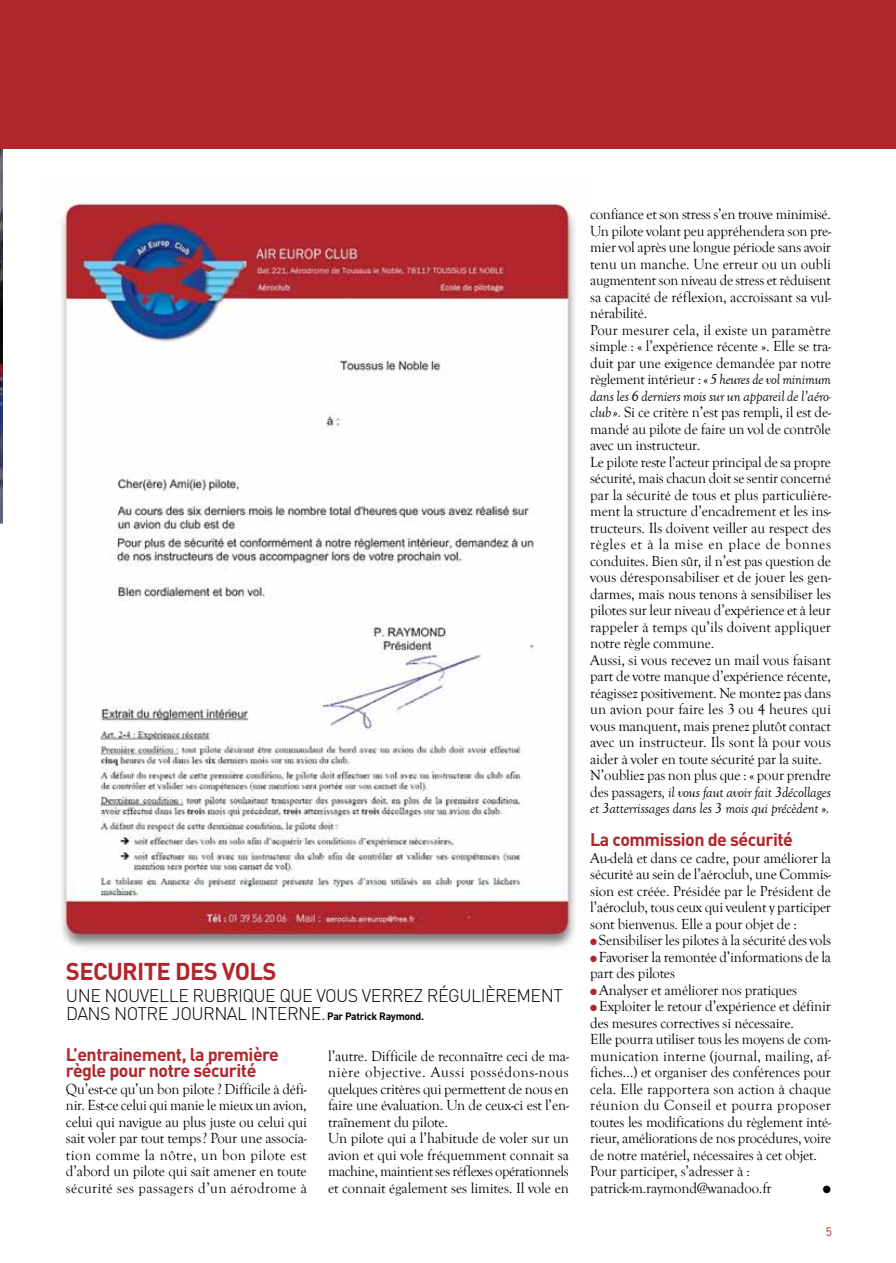
<style>
.page{position:relative;width:896px;height:1263px;background:#fff}
.page>*{position:absolute;margin:0;border:0;box-sizing:border-box;transform-origin:0 0}
.t1{font:700 24px "DIN";color:#b0262b}
.t2{font:300 18px/18px "DIN";letter-spacing:-.03em;color:#000}
.t3{font:700 18px/16.5px "DIN";letter-spacing:-.03em;color:#b0262b}
.t4{font:15px/16.5px "Goudy Old Style T";letter-spacing:-.01em;color:#000}
.t5{font:12px "DIN";color:#b0262b}
.t6{font:10.5px "Zapf Dingbats ITC";color:#000}
.s1{font-weight:700;font-size:10.5px}
.s2{font-style:italic}
.s3{color:#b0262b}
</style>
<div class="page">
<img style="left:0;top:149px;width:2px;height:375px">
<img style="left:58px;top:196px;width:518px;height:752px">
<hr style="left:0;top:0;width:2px;height:149px;background:#b0262b">
<div style="left:2px;top:0;width:893px;height:149px;background:#b0262b"></div>
<h1 class="t1" style="left:66px;top:955px;width:14px">SECURITE</h1>
<h1 class="t1" style="left:175px;top:955px;width:15px">DES</h1>
<h1 class="t1" style="left:222px;top:955px;width:27px">VOLS</h1>
<p class="t2" style="left:66px;top:986px;width:498px">U NE NOUVELLE RUBRIQUE QUE VOUS VERREZ RÉGULIÈREMENT<br>DANS NOTR E JOUR NAL INTER NE. <span class="s1">Par Patrick Raymond.</span></p>
<p class="t3" style="left:66px;top:1045px;width:214px">L’entrainement, la première règle pour notre sécurité</p>
<p class="t4" style="left:66px;top:1081px;width:242px;text-align:justify">Qu’est-ce qu’un bon pilote ? Difficile à défi&shy;nir. Est-ce celui qui manie le mieux un avion, celui qui navigue au plus juste ou celui qui sait voler par tout temps? Pour une associa&shy;tion comme la nôtre, un bon pilote est d’abord un pilote qui sait amener en toute sécurité ses passagers d’un aérodrome à</p>
<p class="t4" style="left:328px;top:1048px;width:242px">l’autre. Difficile de reconnaître ceci de ma&shy;nière objective. Aussi possédons-nous quelques critères qui permettent de nous en faire une évaluation. Un de ceux-ci est l’en&shy;traînement du pilote.<br>Un pilote qui a l’habitude de voler sur un avion et qui vole fréquemment connait sa machine, maintient ses réflexes opérationnels et connait également ses limites. Il vole en</p>
<p class="t4" style="left:590px;top:206px;width:242px">confiance et son stress s’en trouve minimisé.<br>Un pilote volant peu appréhendera son pre&shy;mier vol après une longue période sans avoir tenu un manche. Une erreur ou un oubli augmentent son niveau de stress et réduisent sa capacité de réflexion, accroissant sa vul&shy;nérabilité.<br>Pour mesurer cela, il existe un paramètre simple : « l’expérience récente ». Elle se tra&shy;duit par une exigence demandée par notre règlement intérieur : «<span class="s2">5 heures de vol minimum dans les 6 derniers mois sur un appareil de l’aéro&shy;club».</span> Si ce critère n’est pas rempli, il est de&shy;mandé au pilote de faire un vol de contrôle avec un instructeur.<br>Le pilote reste l’acteur principal de sa propre sécurité, mais chacun doit se sentir concerné par la sécurité de tous et plus particulière&shy;ment la structure d’encadrement et les ins&shy;tructeurs. Ils doivent veiller au respect des règles et à la mise en place de bonnes conduites. Bien sûr, il n’est pas question de vous déresponsabiliser et de jouer les gen&shy;darmes, mais nous tenons à sensibiliser les pilotes sur leur niveau d’expérience et à leur rappeler à temps qu’ils doivent appliquer notre règle commune.<br>Aussi, si vous recevez un mail vous faisant part de votre manque d’expérience récente, réagissez positivement. Ne montez pas dans un avion pour faire les 3 ou 4 heures qui vous manquent, mais prenez plutôt contact avec un instructeur. Ils sont là pour vous aider à voler en toute sécurité par la suite.<br>N’oubliez pas non plus que : « pour prendre des passager<span class="s2">s, il vous faut avoir fait 3décollages et 3atterrissages dans les 3 mois qui précèdent ».</span></p>
<p class="t3" style="left:590px;top:830px;width:204px">La commission de sécurité</p>
<p class="t4" style="left:590px;top:850px;width:242px;text-align:justify">Au-delà et dans ce cadre, pour améliorer la sécurité au sein de l’aéroclub, une Commis&shy;sion est créée. Présidée par le Président de l’aéroclub, tous ceux qui veulent y participer sont bienvenus. Elle a pour objet de :</p>
<p class="t4" style="left:590px;top:932px;width:242px"><span class="s3">●</span> Sensibiliser les pilotes à la sécurité des vols</p>
<p class="t4" style="left:590px;top:949px;width:242px"><span class="s3">●</span> Favoriser la remontée d’informations de la part des pilotes</p>
<p class="t4" style="left:590px;top:982px;width:208px"><span class="s3">●</span> Analyser et améliorer nos pratiques</p>
<p class="t4" style="left:590px;top:998px;width:242px"><span class="s3">●</span> Exploiter le retour d’expérience et définir des mesures correctives si nécessaire.<br>Elle pourra utiliser tous les moyens de com&shy;munication interne (journal, mailing, af&shy;fiches…) et organiser des conférences pour cela. Elle rapportera son action à chaque réunion du Conseil et pourra proposer toutes les modifications du règlement inté&shy;rieur, améliorations de nos procédures, voire de notre matériel, nécessaires à cet objet.<br>Pour participer, s’adresser à : patrick-m.raymond@wanadoo.fr</p>
<p class="t6" style="left:822px;top:1184px;width:10px">●</p>
<p class="t5" style="left:825px;top:1224px;width:8px">5</p>
</div>
